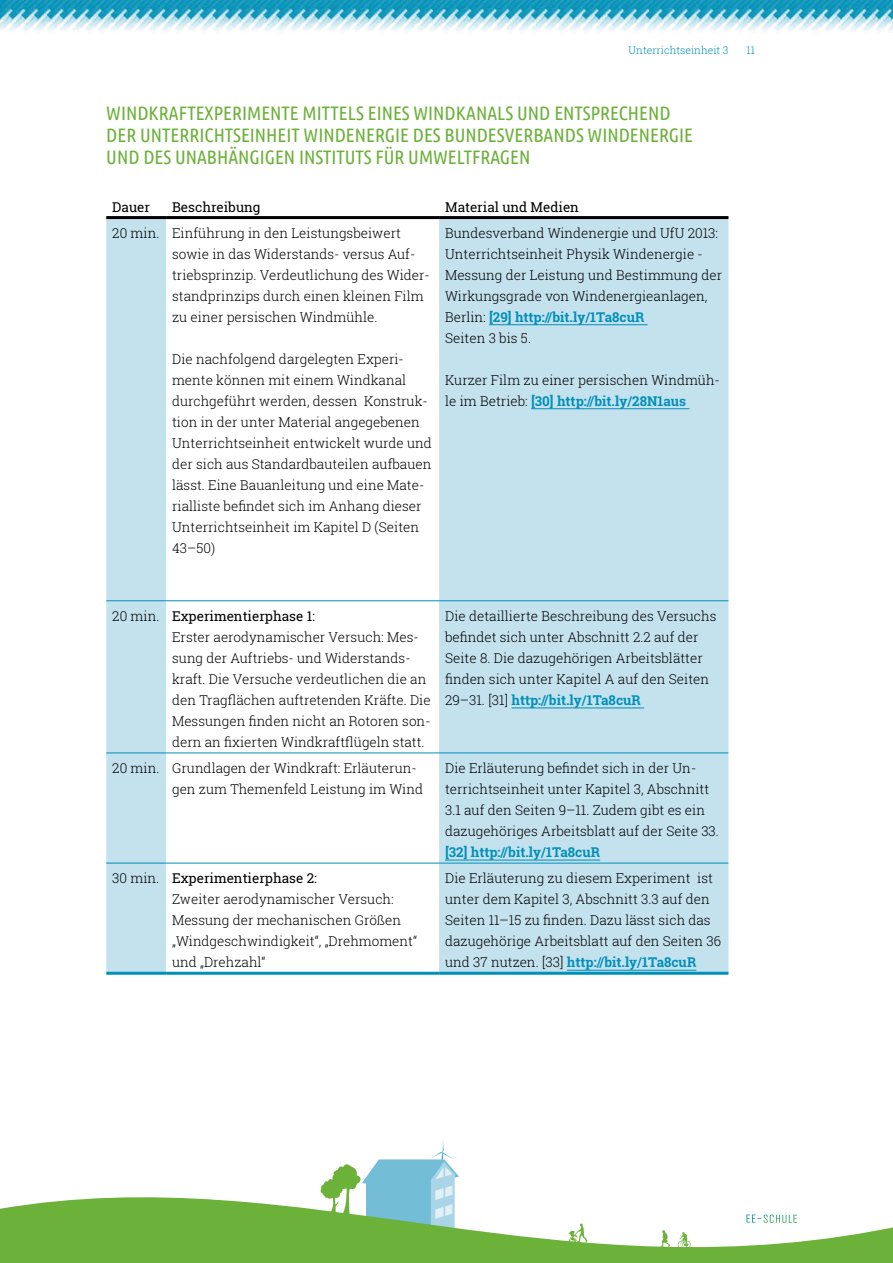
<style>
.page{position:relative;width:893px;height:1263px;background:#fff}
.page>*{position:absolute;margin:0;border:0;box-sizing:border-box;transform-origin:0 0}
.t1{font:19.5px/21.9px "Ubuntu Condensed";color:#6cb13a}
.t2{font:300 13.5px/21px "Roboto Slab";color:#000}
.t3{font:13.5px "Roboto Slab";color:#000}
.t4{font:700 13.5px "Roboto Slab";color:#0090b8}
.t5{font:300 10.5px "Roboto Slab";color:#0090b8}
.s1{font-weight:700;color:#0090b8}
.s2{font-weight:400}
</style>
<div class="page">
<svg style="left:0;top:1197px;width:893px;height:66px;fill:#6cb13a"></svg>
<svg style="left:678px;top:1232px;width:13px;height:16px"></svg>
<svg style="left:568px;top:1223px;width:20px;height:19px"></svg>
<svg style="left:660px;top:1230px;width:10px;height:17px"></svg>
<svg style="left:746px;top:1214px;width:51px;height:9px"></svg>
<svg style="left:319px;top:1140px;width:141px;height:97px"></svg>
<img style="left:0;top:0;width:893px;height:31px">
<svg style="left:106px;top:219px;width:622px;height:753px;fill:#c4e1ee"></svg>
<hr style="left:106px;top:216px;width:60px;height:3px;background:#000">
<hr style="left:166px;top:216px;width:273px;height:3px;background:#000">
<hr style="left:439px;top:216px;width:289px;height:3px;background:#000">
<hr style="left:106px;top:600px;width:60px;height:1px;background:#0090b8">
<hr style="left:166px;top:600px;width:273px;height:1px;background:#0090b8">
<hr style="left:439px;top:600px;width:289px;height:1px;background:#0090b8">
<hr style="left:106px;top:753px;width:60px;height:1px;background:#0090b8">
<hr style="left:166px;top:753px;width:273px;height:1px;background:#0090b8">
<hr style="left:439px;top:753px;width:289px;height:1px;background:#0090b8">
<hr style="left:106px;top:863px;width:60px;height:1px;background:#0090b8">
<hr style="left:166px;top:863px;width:273px;height:1px;background:#0090b8">
<hr style="left:439px;top:863px;width:289px;height:1px;background:#0090b8">
<hr style="left:106px;top:972px;width:60px;height:3px;background:#0090b8">
<hr style="left:166px;top:972px;width:273px;height:3px;background:#0090b8">
<hr style="left:439px;top:972px;width:289px;height:3px;background:#0090b8">
<hr style="left:489px;top:324px;width:159px;height:1px;background:#0090b8">
<hr style="left:531px;top:408px;width:158px;height:1px;background:#0090b8">
<hr style="left:511px;top:708px;width:133px;height:1px;background:#0090b8">
<hr style="left:445px;top:860px;width:155px;height:1px;background:#0090b8">
<hr style="left:567px;top:970px;width:129px;height:1px;background:#0090b8">
<p class="t5" style="left:629px;top:43px;width:101px">Unterrichtseinheit 3</p>
<p class="t5" style="left:746px;top:43px;width:10px">11</p>
<h1 class="t1" style="left:106px;top:101px;width:588px">WINDKRAFTEXPERIMENTE MITTELS EINES WINDKANALS UND ENTSPRECHEND<br>DER UNTERRICHTSEINHEIT WINDENERGIE DES BUNDESVERBANDS WINDENERGIE<br>UND DES UNABHÄNGIGEN INSTITUTS FÜR UMWELTFRAGEN</h1>
<p class="t3" style="left:112px;top:197px;width:39px">Dauer</p>
<p class="t3" style="left:172px;top:197px;width:90px">Beschreibung</p>
<p class="t3" style="left:445px;top:197px;width:135px">Material und Medien</p>
<p class="t2" style="left:172px;top:222px;width:259px;text-indent:-60px">20 min. Einführung in den Leistungsbeiwert sowie in das Widerstands- versus Auf&shy;triebsprinzip. Verdeutlichung des Wider&shy;standprinzips durch einen kleinen Film zu einer persischen Windmühle.</p>
<p class="t2" style="left:172px;top:348px;width:261px">Die nachfolgend dargelegten Experi&shy;mente können mit einem Windkanal durchgeführt werden, dessen Konstruk&shy;tion in der unter Material angegebenen Unterrichtseinheit entwickelt wurde und der sich aus Standardbauteilen aufbauen lässt. Eine Bauanleitung und eine Mate&shy;rialliste befindet sich im Anhang dieser Unterrichtseinheit im Kapitel D (Seiten 43–50)</p>
<p class="t2" style="left:445px;top:222px;width:279px">Bundesverband Windenergie und UfU 2013:<br>Unterrichtseinheit Physik Windenergie - Messung der Leistung und Bestimmung der Wirkungsgrade von Windenergieanlagen, Berlin: <span class="s1">[29] http://bit.ly/1Ta8cuR<br></span>Seiten 3 bis 5.</p>
<p class="t2" style="left:445px;top:369px;width:276px">Kurzer Film zu einer persischen Windmüh&shy;le im Betrieb: <span class="s1">[30] http://bit.ly/28N1aus</span></p>
<p class="t2" style="left:172px;top:605px;width:260px;text-indent:-60px">20 min. <span class="s2">Experimentierphase 1:<br></span>Erster aerodynamischer Versuch: Mes&shy;sung der Auftriebs- und Widerstands&shy;kraft. Die Versuche verdeutlichen die an den Tragflächen auftretenden Kräfte. Die Messungen finden nicht an Rotoren son&shy;dern an fixierten Windkraftflügeln statt.</p>
<p class="t2" style="left:445px;top:605px;width:273px">Die detaillierte Beschreibung des Versuchs befindet sich unter Abschnitt 2.2 auf der Seite 8. Die dazugehörigen Arbeitsblätter finden sich unter Kapitel A auf den Seiten 29–31. [31] <span class="s1">http://bit.ly/1Ta8cuR</span></p>
<p class="t2" style="left:172px;top:757px;width:252px;text-indent:-60px">20 min. Grundlagen der Windkraft: Erläuterun&shy;gen zum Themenfeld Leistung im Wind</p>
<p class="t2" style="left:445px;top:757px;width:275px">Die Erläuterung befindet sich in der Un&shy;terrichtseinheit unter Kapitel 3, Abschnitt 3.1 auf den Seiten 9–11. Zudem gibt es ein dazugehöriges Arbeitsblatt auf der Seite 33.</p>
<p class="t4" style="left:445px;top:843px;width:157px">[32] http://bit.ly/1Ta8cuR</p>
<p class="t2" style="left:172px;top:867px;width:246px;text-indent:-60px">30 min. <span class="s2">Experimentierphase 2:<br></span>Zweiter aerodynamischer Versuch:<br>Messung der mechanischen Größen „Windgeschwindigkeit“, „Drehmoment“ und „Drehzahl“</p>
<p class="t2" style="left:445px;top:867px;width:278px">Die Erläuterung zu diesem Experiment ist unter dem Kapitel 3, Abschnitt 3.3 auf den Seiten 11–15 zu finden. Dazu lässt sich das dazugehörige Arbeitsblatt auf den Seiten 36 und 37 nutzen. [33] <span class="s1">http://bit.ly/1Ta8cuR</span></p>
</div>
